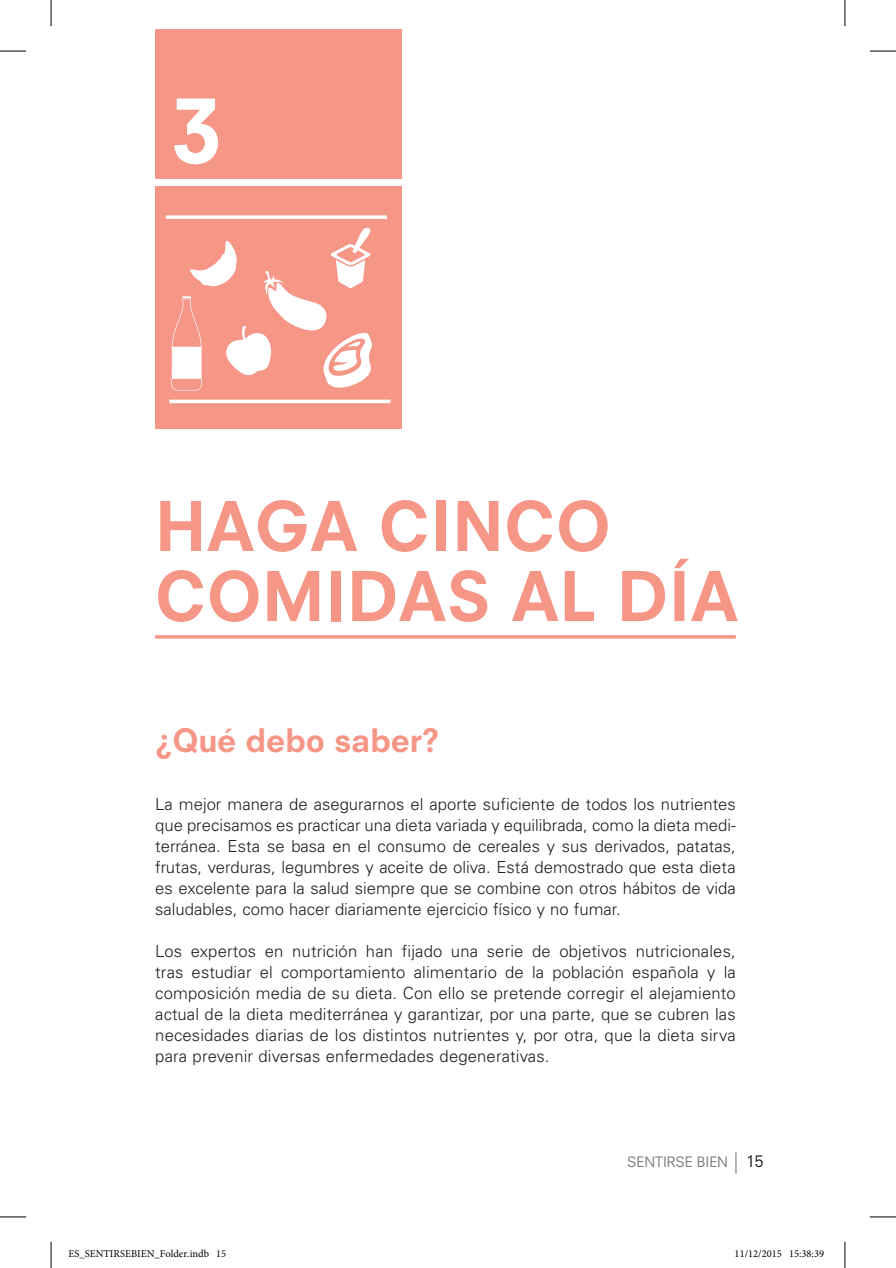
<style>
.page{position:relative;width:896px;height:1268px;background:#fff}
.page>*{position:absolute;margin:0;border:0;box-sizing:border-box;transform-origin:0 0}
.t1{font:800 87.5px "Neuzeit SLT Std";color:#fff}
.t2{font:800 66.5px/70px "Neuzeit SLT Std";color:#f59687}
.t3{font:800 31.5px "Neuzeit SLT Std";letter-spacing:-.01em;color:#f59687}
.t4{font:300 16.62px/21px "Univers LT Std";color:#231f20;text-align:justify}
.t5{font:14px "Neuzeit SLT Std";color:#7a7c7f}
.t6{font:10.5px "Minion Pro";color:#000}
.s1{font-size:15.75px;color:#231f20}
</style>
<div class="page">
<svg style="left:735px;top:1152px;width:1px;height:22px"></svg>
<div style="left:155px;top:30px;width:246px;height:149px;background:#f59687"></div>
<div style="left:155px;top:187px;width:246px;height:242px;background:#f59687"></div>
<svg style="left:166px;top:215px;width:221px;height:4px"></svg>
<svg style="left:155px;top:635px;width:581px;height:4px;background:#f6a295"></svg>
<hr style="left:169px;top:400px;width:221px;height:3px;background:#fff">
<svg style="left:171px;top:228px;width:201px;height:162px"></svg>
<svg style="left:0;top:51px;width:26px;height:1px"></svg>
<svg style="left:870px;top:51px;width:26px;height:1px"></svg>
<svg style="left:0;top:1217px;width:26px;height:1px"></svg>
<svg style="left:870px;top:1217px;width:26px;height:1px"></svg>
<svg style="left:51px;top:0;width:1px;height:26px"></svg>
<svg style="left:51px;top:1242px;width:1px;height:26px"></svg>
<svg style="left:844px;top:0;width:1px;height:26px"></svg>
<svg style="left:844px;top:1242px;width:1px;height:26px"></svg>
<h1 class="t1" style="left:172px;top:77px;width:50px">3</h1>
<h2 class="t2" style="left:155px;top:491px;width:585px">HAGA CINCO<br>COMIDAS AL DÍA</h2>
<h3 class="t3" style="left:155px;top:721px;width:285px">¿Qué debo saber?</h3>
<p class="t4" style="left:155px;top:793px;width:582px">La mejor manera de asegurarnos el aporte suficiente de todos los nutrientes que precisamos es practicar una dieta variada y equilibrada, como la dieta medi&shy;terránea. Esta se basa en el consumo de cereales y sus derivados, patatas, frutas, verduras, legumbres y aceite de oliva. Está demostrado que esta dieta es excelente para la salud siempre que se combine con otros hábitos de vida saludables, como hacer diariamente ejercicio físico y no fumar.</p>
<p class="t4" style="left:155px;top:940px;width:582px">Los expertos en nutrición han fijado una serie de objetivos nutricionales, tras estudiar el comportamiento alimentario de la población española y la composición media de su dieta. Con ello se pretende corregir el alejamiento actual de la dieta mediterránea y garantizar, por una parte, que se cubren las necesidades diarias de los distintos nutrientes y, por otra, que la dieta sirva para prevenir diversas enfermedades degenerativas.</p>
<p class="t5" style="left:627px;top:1153px;width:138px">SENTIRSE BIEN <span class="s1">15</span></p>
<p class="t6" style="left:69px;top:1247px;width:159px">ES_SENTIRSEBIEN_Folder.indb 15</p>
<p class="t6" style="left:735px;top:1247px;width:91px">11/12/2015 15:38:39</p>
</div>
